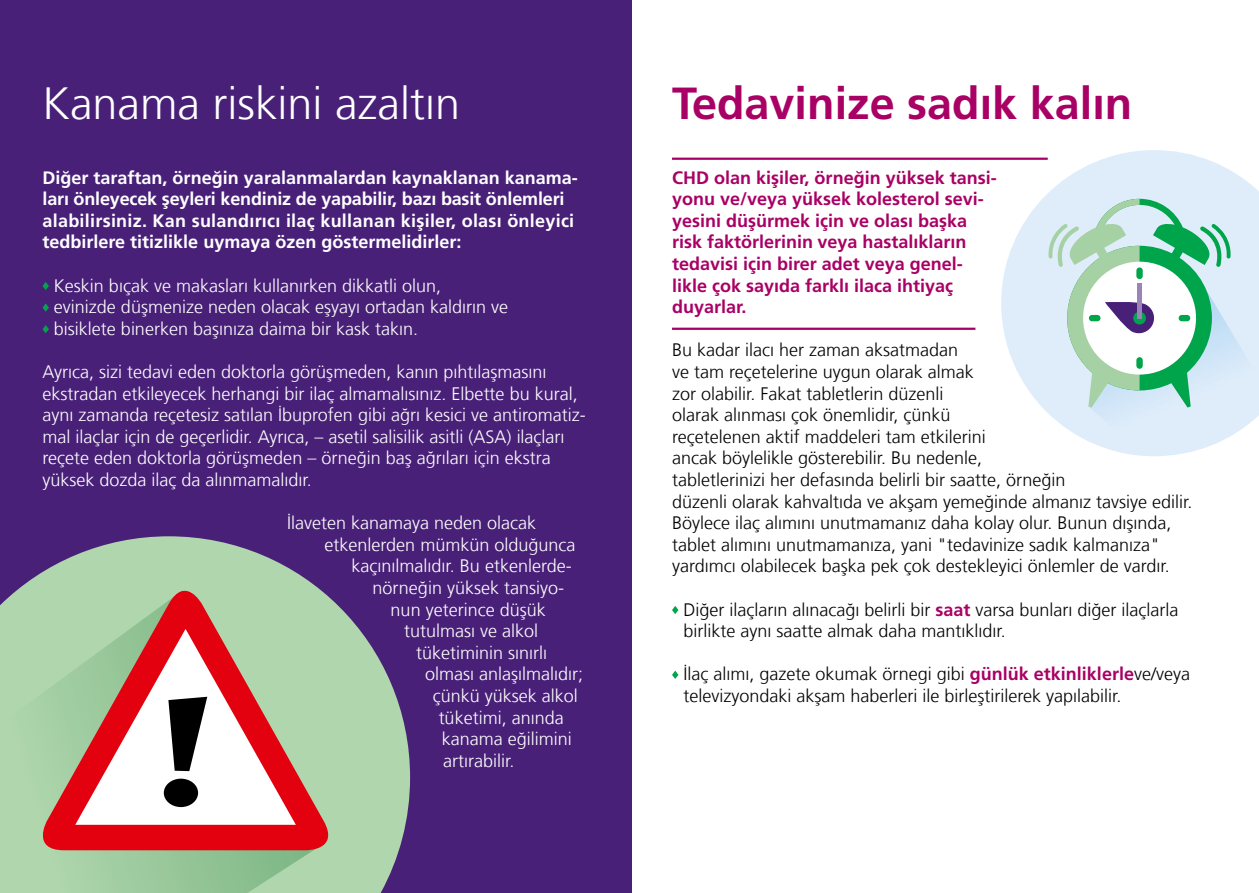
<style>
.page{position:relative;width:1259px;height:893px;background:#fff}
.page>*{position:absolute;margin:0;border:0;box-sizing:border-box;transform-origin:0 0}
.t1{font:300 45px "Frutiger LT Com";color:#fff}
.t2{font:700 45px "Frutiger LT Com";color:#a90065}
.t3{font:300 18px/21.6px "Frutiger LT Com";color:#fff}
.t4{font:300 18px/21.6px "Frutiger LT Com";color:#000}
.t5{font:700 18px/21.6px "Frutiger LT Com";color:#fff}
.t6{font:700 18px/21.6px "Frutiger LT Com";color:#a90065}
.s1{font-weight:700;color:#a90065}
</style>
<div class="page">
<div style="left:0;top:0;width:631px;height:893px;background:#492078"></div>
<svg style="left:43px;top:282px;width:6px;height:8px"></svg>
<svg style="left:43px;top:303px;width:6px;height:9px"></svg>
<svg style="left:43px;top:325px;width:6px;height:8px"></svg>
<svg style="left:16px;top:536px;width:394px;height:357px;fill:#b0d6ae"></svg>
<svg style="left:0;top:591px;width:325px;height:302px;background:#a9cba9"></svg>
<svg style="left:30px;top:574px;width:310px;height:276px;background:#b2b89a"></svg>
<svg style="left:0;top:629px;width:296px;height:264px;background:#c3a593"></svg>
<svg style="left:672px;top:606px;width:6px;height:8px"></svg>
<svg style="left:672px;top:671px;width:6px;height:8px"></svg>
<hr style="left:672px;top:158px;width:375px;height:2px;background:#a90065">
<hr style="left:672px;top:328px;width:303px;height:2px;background:#a90065">
<svg style="left:1001px;top:150px;width:258px;height:306px;fill:#dfedfa"></svg>
<svg style="left:1048px;top:199px;width:211px;height:250px"></svg>
<h1 class="t1" style="left:43px;top:77px;width:419px">Kanama riskini azaltın</h1>
<p class="t5" style="left:43px;top:167px;width:537px">Diğer taraftan, örneğin yaralanmalardan kaynaklanan kanama&shy;ları önleyecek şeyleri kendiniz de yapabilir, bazı basit önlemleri alabilirsiniz. Kan sulandırıcı ilaç kullanan kişiler, olası önleyici tedbirlere titizlikle uymaya özen göstermelidirler:</p>
<p class="t3" style="left:54px;top:275px;width:456px">Keskin bıçak ve makasları kullanırken dikkatli olun,<br>evinizde düşmenize neden olacak eşyayı ortadan kaldırın ve bisiklete binerken başınıza daima bir kask takın.</p>
<p class="t3" style="left:43px;top:361px;width:545px">Ayrıca, sizi tedavi eden doktorla görüşmeden, kanın pıhtılaşmasını ekstradan etkileyecek herhangi bir ilaç almamalısınız. Elbette bu kural, aynı zamanda reçetesiz satılan İbuprofen gibi ağrı kesici ve antiromatiz&shy;mal ilaçlar için de geçerlidir. Ayrıca, – asetil salisilik asitli (ASA) ilaçları reçete eden doktorla görüşmeden – örneğin baş ağrıları için ekstra yüksek dozda ilaç da alınmamalıdır.</p>
<p class="t3" style="left:287px;top:512px;width:251px">İlaveten kanamaya neden olacak</p>
<p class="t3" style="left:325px;top:534px;width:252px">etkenlerden mümkün olduğunca</p>
<p class="t3" style="left:352px;top:556px;width:222px">kaçınılmalıdır. Bu etkenlerde-</p>
<p class="t3" style="left:373px;top:577px;width:193px">nörneğin yüksek tansiyo-</p>
<p class="t3" style="left:391px;top:599px;width:157px">nun yeterince düşük</p>
<p class="t3" style="left:404px;top:620px;width:135px">tutulması ve alkol</p>
<p class="t3" style="left:416px;top:642px;width:132px">tüketiminin sınırlı</p>
<p class="t3" style="left:425px;top:664px;width:159px">olması anlaşılmalıdır;</p>
<p class="t3" style="left:433px;top:685px;width:147px">çünkü yüksek alkol</p>
<p class="t3" style="left:439px;top:707px;width:127px">tüketimi, anında</p>
<p class="t3" style="left:442px;top:728px;width:131px">kanama eğilimini</p>
<p class="t3" style="left:443px;top:750px;width:73px">artırabilir.</p>
<h1 class="t2" style="left:672px;top:77px;width:462px">Tedavinize sadık kalın</h1>
<p class="t6" style="left:672px;top:167px;width:326px">CHD olan kişiler, örneğin yüksek tansi&shy;yonu ve/veya yüksek kolesterol sevi&shy;yesini düşürmek için ve olası başka risk faktörlerinin veya hastalıkların tedavisi için birer adet veya genel&shy;likle çok sayıda farklı ilaca ihtiyaç duyarlar.</p>
<p class="t4" style="left:672px;top:340px;width:522px">Bu kadar ilacı her zaman aksatmadan<br>ve tam reçetelerine uygun olarak almak<br>zor olabilir. Fakat tabletlerin düzenli<br>olarak alınması çok önemlidir, çünkü<br>reçetelenen aktif maddeleri tam etkilerini<br>ancak böylelikle gösterebilir. Bu nedenle,<br>tabletlerinizi her defasında belirli bir saatte, örneğin<br>düzenli olarak kahvaltıda ve akşam yemeğinde almanız tavsiye edilir.<br>Böylece ilaç alımını unutmamanız daha kolay olur. Bunun dışında, tablet alımını unutmamanıza, yani "tedavinize sadık kalmanıza" yardımcı olabilecek başka pek çok destekleyici önlemler de vardır.</p>
<p class="t4" style="left:683px;top:599px;width:496px">Diğer ilaçların alınacağı belirli bir <span class="s1">saat</span> varsa bunları diğer ilaçlarla birlikte aynı saatte almak daha mantıklıdır.</p>
<p class="t4" style="left:683px;top:664px;width:508px">İlaç alımı, gazete okumak örnegi gibi <span class="s1">günlük etkinliklerle</span>ve/veya televizyondaki akşam haberleri ile birleştirilerek yapılabilir.</p>
</div>
